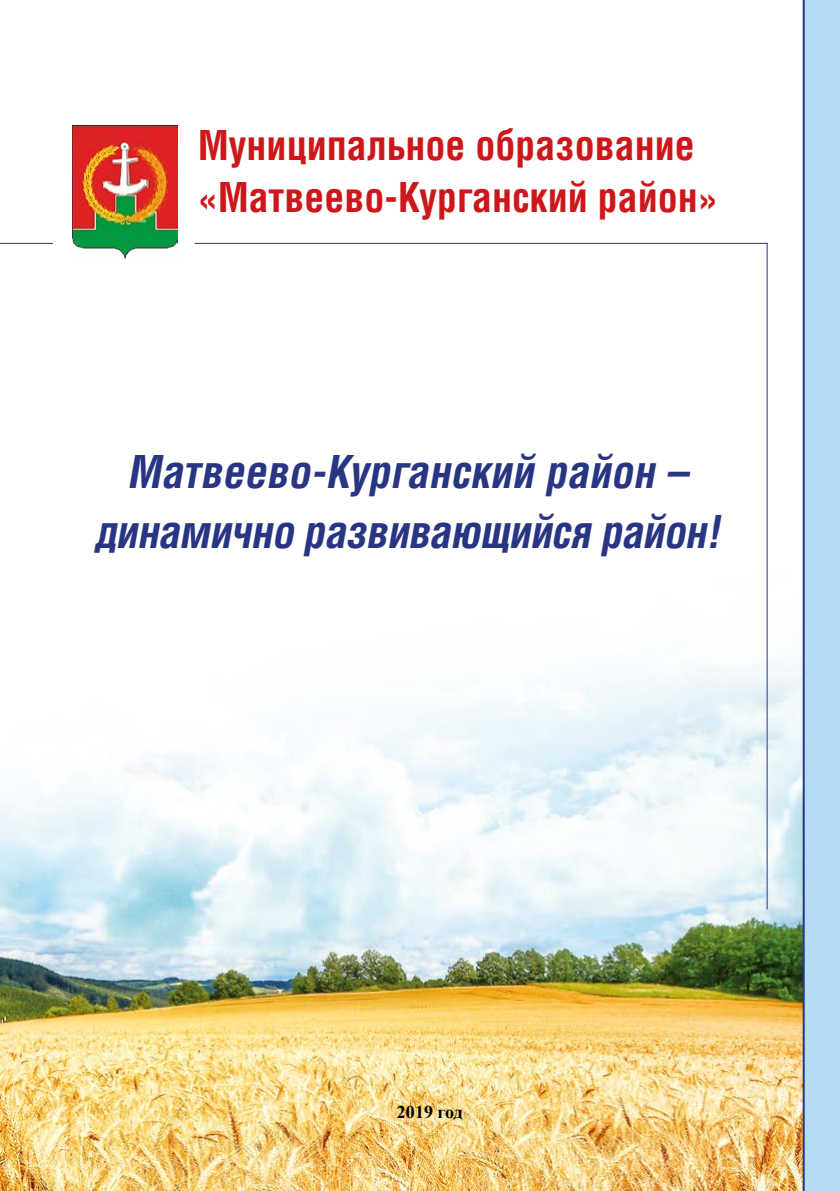
<style>
.page{position:relative;width:840px;height:1191px;background:#fff}
.page>*{position:absolute;margin:0;border:0;box-sizing:border-box;transform-origin:0 0}
.t1{font:italic 700 44px/60px "AG Letterica Condensed C";letter-spacing:-.02em;color:#283583;text-align:center}
.t2{font:700 40px/52px "AG Letterica Condensed C";color:#cd171a}
.t3{font:700 18px "Times New Roman";color:#000}
</style>
<div class="page">
<img style="left:0;top:125px;width:802px;height:1066px">
<img style="left:72px;top:126px;width:105px;height:132px">
<div style="left:802px;top:0;width:37px;height:1191px;background:#b4dcf6"></div>
<hr style="left:802px;top:0;width:2px;height:1191px;background:#283583">
<hr style="left:195px;top:243px;width:572px;height:1px;background:#283583">
<hr style="left:0;top:243px;width:53px;height:1px;background:#283583">
<hr style="left:766px;top:243px;width:1px;height:666px;background:#283583">
<p class="t2" style="left:197px;top:119px;width:521px">Муниципальное образование «Матвеево-Курганский район»</p>
<p class="t1" style="left:96px;top:442px;width:627px">Матвеево-Курганский район – динамично развивающийся район!</p>
<p class="t3" style="left:397px;top:1098px;width:67px">2019 год</p>
</div>
